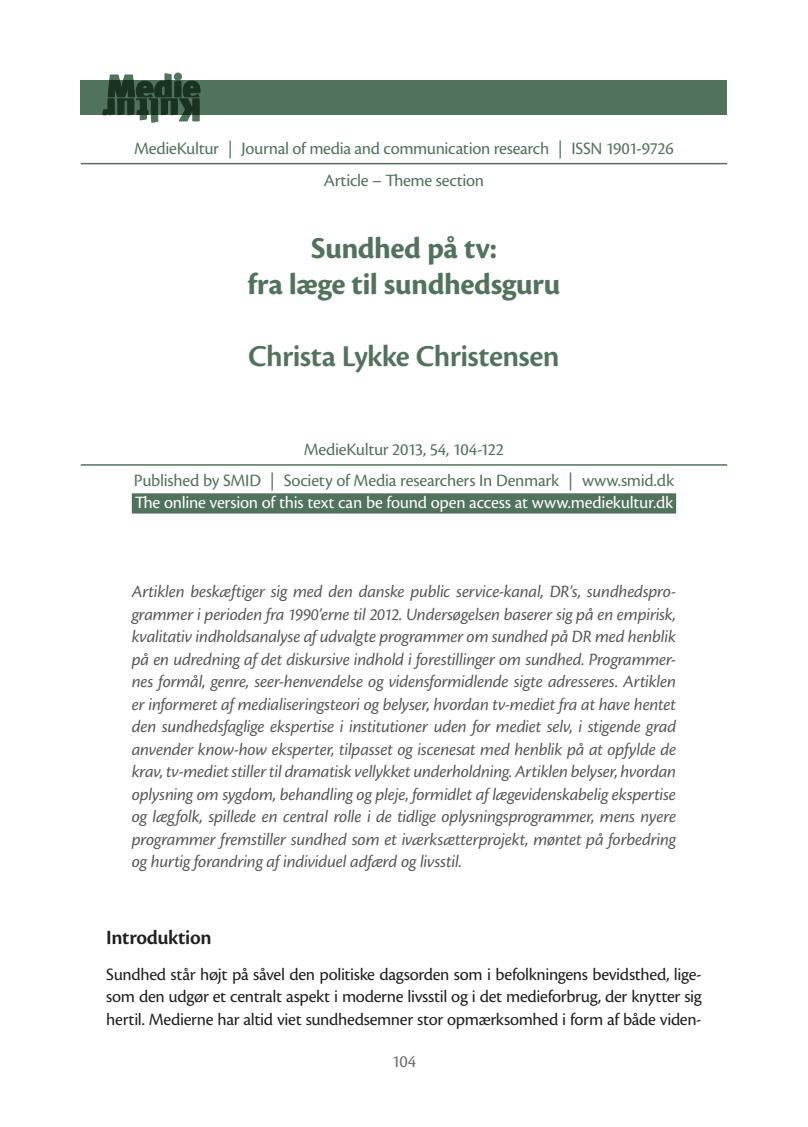
<style>
.page{position:relative;width:808px;height:1127px;background:#fff}
.page>*{position:absolute;margin:0;border:0;box-sizing:border-box;transform-origin:0 0}
.t1{font:700 31.5px/36px "Cronos Pro";letter-spacing:-.02em;color:#51735b;text-align:center}
.t2{font:600 31.5px "Cronos Pro";letter-spacing:-.02em;color:#51735b}
.t3{font:600 21px "Cronos Pro";letter-spacing:-.02em;color:#231f20}
.t4{font:italic 18px/22.5px "Cronos Pro";letter-spacing:-.015em;color:#57585a;text-align:justify}
.t5{font:18px/22.5px "Cronos Pro";letter-spacing:-.02em;color:#231f20;text-align:justify}
.t6{font:18px/31.2px "Cronos Pro";letter-spacing:-.015em;color:#51735b;text-align:center}
.t7{font:18px "Cronos Pro";letter-spacing:-.015em;color:#fff}
.t8{font:18px "Cronos Pro";color:#6c6d70}
</style>
<div class="page">
<hr style="left:81px;top:163px;width:646px;height:1px;background:#51735b">
<hr style="left:81px;top:464px;width:646px;height:2px;background:#51735b">
<div style="left:132px;top:493px;width:544px;height:20px;background:#51735b"></div>
<div style="left:81px;top:81px;width:646px;height:34px;background:#51735b"></div>
<svg style="left:102px;top:73px;width:98px;height:49px"></svg>
<p class="t6" style="left:134px;top:133px;width:541px">MedieKultur | Journal of media and communication research | ISSN 1901-9726<br>Article – Theme section</p>
<h1 class="t1" style="left:247px;top:231px;width:315px">Sundhed på tv:<br>fra læge til sundhedsguru</h1>
<h1 class="t2" style="left:248px;top:338px;width:313px">Christa Lykke Christensen</h1>
<p class="t6" style="left:304px;top:434px;width:202px">MedieKultur 2013, 54, 104-122</p>
<p class="t6" style="left:134px;top:464px;width:542px">Published by SMID | Society of Media researchers In Denmark | www.smid.dk</p>
<p class="t7" style="left:135px;top:492px;width:540px">The online version of this text can be found open access at www.mediekultur.dk</p>
<p class="t4" style="left:132px;top:580px;width:546px">Artiklen beskæftiger sig med den danske public service-kanal, DR’s, sundhedspro&shy;grammer i perioden fra 1990’erne til 2012. Undersøgelsen baserer sig på en empirisk, kvalitativ indholdsanalyse af udvalgte programmer om sundhed på DR med henblik på en udredning af det diskursive indhold i forestillinger om sundhed. Programmer&shy;nes formål, genre, seer-henvendelse og vidensformidlende sigte adresseres. Artiklen er informeret af medialiseringsteori og belyser, hvordan tv-mediet fra at have hentet den sundhedsfaglige ekspertise i institutioner uden for mediet selv, i stigende grad anvender know-how eksperter, tilpasset og iscenesat med henblik på at opfylde de krav, tv-mediet stiller til dramatisk vellykket underholdning. Artiklen belyser, hvordan oplysning om sygdom, behandling og pleje, formidlet af lægevidenskabelig ekspertise og lægfolk, spillede en central rolle i de tidlige oplysningsprogrammer, mens nyere programmer fremstiller sundhed som et iværksætterprojekt, møntet på forbedring og hurtig forandring af individuel adfærd og livsstil.</p>
<p class="t3" style="left:106px;top:925px;width:107px">Introduktion</p>
<p class="t5" style="left:106px;top:963px;width:597px">Sundhed står højt på såvel den politiske dagsorden som i befolkningens bevidsthed, lige&shy;som den udgør et centralt aspekt i moderne livsstil og i det medieforbrug, der knytter sig hertil. Medierne har altid viet sundhedsemner stor opmærksomhed i form af både viden-</p>
<p class="t8" style="left:392px;top:1051px;width:26px">104</p>
</div>
